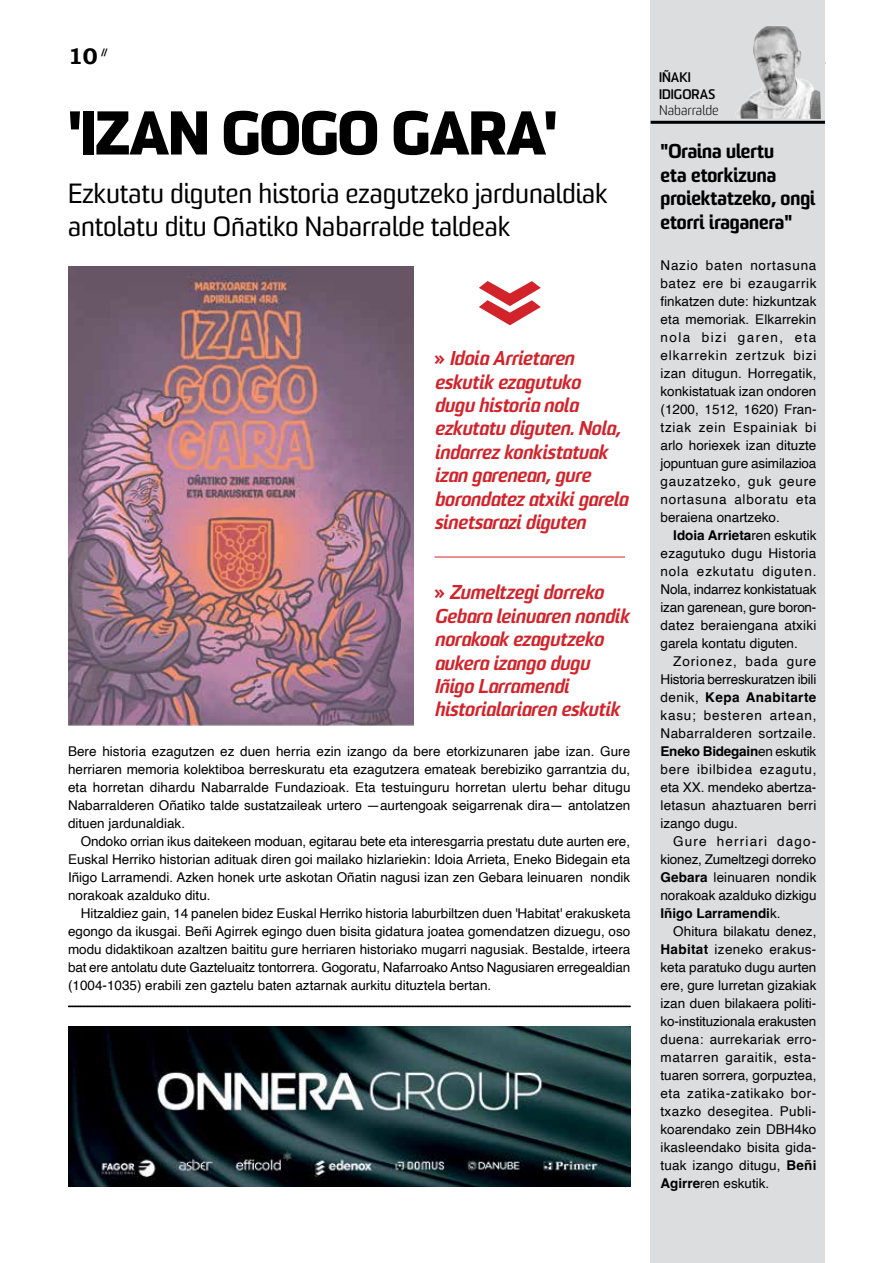
<style>
.page{position:relative;width:893px;height:1263px;background:#fff}
.page>*{position:absolute;margin:0;border:0;box-sizing:border-box;transform-origin:0 0}
.t1{font:700 135px "Sommet";color:#d2232a;scale:.67 1}
.t2{font:800 60px "Sommet";color:#000}
.t3{font:27px/32.4px "Sommet";color:#000}
.t4{font:700 22.5px "Bookman Old Style";color:#000}
.t5{font:italic 900 19.5px/23.4px "Sommet";color:#d2232a}
.t6{font:900 19.5px/23.4px "Sommet";color:#000}
.t7{font:13.5px/18px "Helvetica";color:#000;text-align:justify}
.t8{font:700 13.5px/16.2px "Sommet";color:#000}
.t9{font:300 13.5px "Sommet";color:#000}
.t10{font:700 9px "Bookman Old Style";color:#000}
.s1{font-weight:700;font-style:normal}
.s2{font-weight:700}
</style>
<div class="page">
<svg style="left:68px;top:1005px;width:562px;height:2px"></svg>
<div style="left:651px;top:0;width:174px;height:1263px;background:#dcddde"></div>
<img style="left:68px;top:267px;width:345px;height:458px">
<img style="left:737px;top:26px;width:84px;height:93px">
<hr style="left:651px;top:121px;width:174px;height:3px;background:#000">
<hr style="left:434px;top:557px;width:191px;height:1px;background:#d2232a">
<img style="left:68px;top:1026px;width:562px;height:160px">
<h3 class="t4" style="left:68px;top:40px;width:31px">10</h3>
<p class="t10" style="left:101px;top:45px;width:10px">//</p>
<h2 class="t2" style="left:68px;top:93px;width:491px">'IZAN GOGO GARA'</h2>
<h3 class="t3" style="left:68px;top:179px;width:541px">Ezkutatu diguten historia ezagutzeko jardunaldiak antolatu ditu Oñatiko Nabarralde taldeak</h3>
<h1 class="t1" style="left:415px;top:327px;width:74px;rotate:-90deg">«</h1>
<h3 class="t5" style="left:434px;top:348px;width:195px"><span class="s1">»</span> Idoia Arrietaren eskutik ezagutuko<br>dugu historia nola ezkutatu diguten. Nola, indarrez konkistatuak izan garenean, gure borondatez atxiki garela sinetsarazi diguten</h3>
<h3 class="t5" style="left:434px;top:582px;width:196px"><span class="s1">»</span> Zumeltzegi dorreko<br>Gebara leinuaren nondik norakoak ezagutzeko aukera izango dugu<br>Iñigo Larramendi historialariaren eskutik</h3>
<p class="t7" style="left:68px;top:743px;width:564px">Bere historia ezagutzen ez duen herria ezin izango da bere etorkizunaren jabe izan. Gure herriaren memoria kolektiboa berreskuratu eta ezagutzera emateak berebiziko garrantzia du, eta horretan dihardu Nabarralde Fundazioak. Eta testuinguru horretan ulertu behar ditugu Nabarralderen Oñatiko talde sustatzaileak urtero —aurtengoak seigarrenak dira— antolatzen dituen jardunaldiak.</p>
<p class="t7" style="left:68px;top:833px;width:564px;text-indent:13px">Ondoko orrian ikus daitekeen moduan, egitarau bete eta interesgarria prestatu dute aurten ere, Euskal Herriko historian adituak diren goi mailako hizlariekin: Idoia Arrieta, Eneko Bidegain eta Iñigo Larramendi. Azken honek urte askotan Oñatin nagusi izan zen Gebara leinuaren nondik norakoak azalduko ditu.</p>
<p class="t7" style="left:68px;top:905px;width:564px;text-indent:13px">Hitzaldiez gain, 14 panelen bidez Euskal Herriko historia laburbiltzen duen 'Habitat' erakusketa egongo da ikusgai. Beñi Agirrek egingo duen bisita gidatura joatea gomendatzen dizuegu, oso modu didaktikoan azaltzen baititu gure herriaren historiako mugarri nagusiak. Bestalde, irteera bat ere antolatu dute Gazteluaitz tontorrera. Gogoratu, Nafarroako Antso Nagusiaren erregealdian (1004-1035) erabili zen gaztelu baten aztarnak aurkitu dituztela bertan.</p>
<p class="t8" style="left:659px;top:70px;width:58px">IÑAKI<br>IDIGORAS</p>
<p class="t9" style="left:659px;top:102px;width:61px">Nabarralde</p>
<h3 class="t6" style="left:660px;top:141px;width:157px">"Oraina ulertu<br>eta etorkizuna proiektatzeko, ongi etorri iraganera"</h3>
<p class="t7" style="left:660px;top:257px;width:157px">Nazio baten nortasuna batez ere bi ezaugarrik finkatzen dute: hizkuntzak eta memoriak. Elkarrekin nola bizi garen, eta elkarrekin zertzuk bizi izan ditugun. Horregatik, konkistatuak izan ondoren (1200, 1512, 1620) Fran&shy;tziak zein Espainiak bi arlo horiexek izan dituzte jopuntuan gure asimilazioa gauzatzeko, guk geure nortasuna alboratu eta beraiena onartzeko.</p>
<p class="t7" style="left:660px;top:527px;width:157px;text-indent:13px"><span class="s2">Idoia Arrieta</span>ren eskutik ezagutuko dugu Historia nola ezkutatu diguten.<br>Nola, indarrez konkistatuak izan garenean, gure boron&shy;datez beraiengana atxiki garela kontatu diguten.</p>
<p class="t7" style="left:660px;top:653px;width:157px;text-indent:13px">Zorionez, bada gure Historia berreskuratzen ibili denik, <span class="s2">Kepa Anabitarte </span>kasu; besteren artean, Nabarralderen sortzaile.<br><span class="s2">Eneko Bidegain</span>en eskutik bere ibilbidea ezagutu, eta XX. mendeko abertza&shy;letasun ahaztuaren berri izango dugu.</p>
<p class="t7" style="left:660px;top:833px;width:157px;text-indent:13px">Gure herriari dago&shy;kionez, Zumeltzegi dorreko <span class="s2">Gebara</span> leinuaren nondik norakoak azalduko dizkigu <span class="s2">Iñigo Larramendi</span>k.</p>
<p class="t7" style="left:660px;top:923px;width:157px;text-indent:13px">Ohitura bilakatu denez, <span class="s2">Habitat</span> izeneko erakus&shy;keta paratuko dugu aurten ere, gure lurretan gizakiak izan duen bilakaera politi&shy;ko-instituzionala erakusten duena: aurrekariak erro&shy;matarren garaitik, esta&shy;tuaren sorrera, gorpuztea, eta zatika-zatikako bor&shy;txazko desegitea. Publi&shy;koarendako zein DBH4ko ikasleendako bisita gida&shy;tuak izango ditugu, <span class="s2">Beñi Agirre</span>ren eskutik.</p>
</div>
